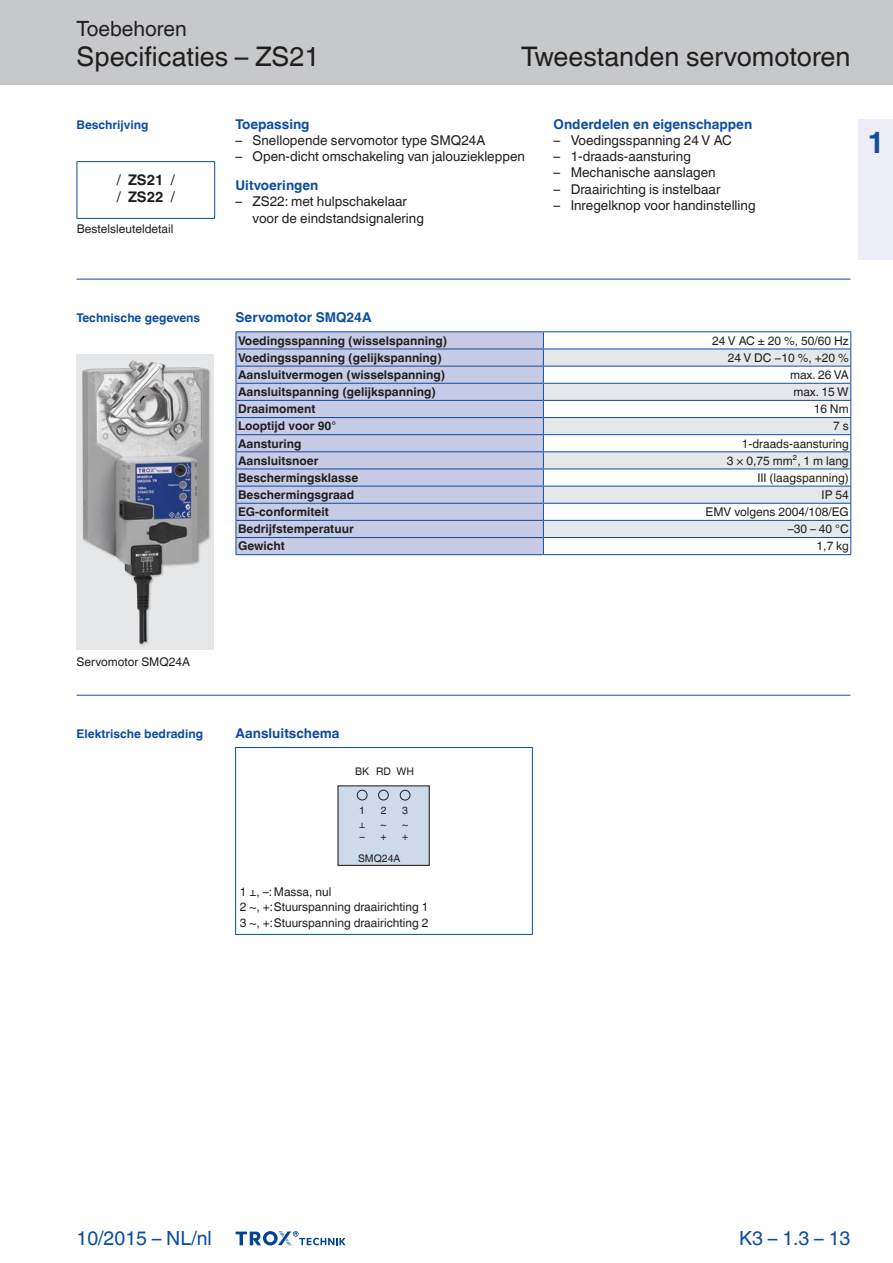
<style>
.page{position:relative;width:893px;height:1263px;background:#fff}
.page>*{position:absolute;margin:0;border:0;box-sizing:border-box;transform-origin:0 0}
.Register-Tab-Ziffern{font:700 30px "TROX Helvetica";color:#0d4da1}
.Navigation_3{font:27px "TROX Helvetica";color:#231f20}
.Navigation_2{font:27px "TROX Helvetica";color:#231f20}
.Navigation_1{font:21px "TROX Helvetica";color:#231f20}
.country{font:19.5px "TROX Helvetica";color:#0d4da1}
.pagina_li-re{font:19.5px "TROX Helvetica";color:#0d4da1}
.t1{font:700 14.7px/17.5px "TROX Helvetica";color:#1d1d1b}
.descr_txt_section_li{font:13.5px "TROX Helvetica";color:#231f20}
.descr_txt_section_ti{font:700 13.5px "TROX Helvetica";color:#0d4da1}
.table_title{font:700 13.5px "TROX Helvetica";color:#0d4da1}
.Standard_oben_links{font:700 13.5px "TROX Helvetica";color:#0d4da1}
.table_copy_h-cent_v{font:700 12px "TROX Helvetica";color:#231f20}
.table_copy_right_v-c{font:12px "TROX Helvetica";color:#231f20}
._30_graphic_index{font:12px "TROX Helvetica";color:#231f20}
.marg_title_blue{font:700 12px "TROX Helvetica";color:#0d4da1}
.marg_copy{font:12px "TROX Helvetica";color:#231f20}
.t2{font:10.5px/12px "TROX Helvetica";color:#231f20}
.s1{font-weight:400}
.s2{font-style:inherit}
</style>
<div class="page">
<div style="left:0;top:0;width:893px;height:85px;background:#c7c8ca"></div>
<svg style="left:236px;top:1231px;width:110px;height:15px"></svg>
<div style="left:859px;top:119px;width:34px;height:140px;background:#ecedf6"></div>
<hr style="left:77px;top:161px;width:138px;height:1px;background:#0d4da1">
<hr style="left:77px;top:162px;width:1px;height:56px;background:#0d4da1">
<hr style="left:214px;top:162px;width:1px;height:56px;background:#0d4da1">
<hr style="left:77px;top:218px;width:138px;height:1px;background:#0d4da1">
<hr style="left:77px;top:279px;width:773px;height:1px;background:#0d4da1">
<hr style="left:77px;top:695px;width:773px;height:1px;background:#0d4da1">
<img style="left:77px;top:354px;width:137px;height:295px">
<div style="left:237px;top:332px;width:306px;height:222px;background:#c7cbe6"></div>
<svg style="left:544px;top:332px;width:306px;height:17px"></svg>
<svg style="left:544px;top:350px;width:306px;height:187px;fill:#e6e7e9"></svg>
<svg style="left:543px;top:332px;width:1px;height:222px"></svg>
<hr style="left:236px;top:331px;width:307px;height:1px;background:#0d4da1">
<hr style="left:543px;top:331px;width:308px;height:1px;background:#0d4da1">
<hr style="left:236px;top:349px;width:307px;height:1px;background:#0d4da1">
<hr style="left:543px;top:349px;width:308px;height:1px;background:#0d4da1">
<hr style="left:236px;top:366px;width:307px;height:1px;background:#0d4da1">
<hr style="left:543px;top:366px;width:308px;height:1px;background:#0d4da1">
<hr style="left:236px;top:383px;width:307px;height:1px;background:#0d4da1">
<hr style="left:543px;top:383px;width:308px;height:1px;background:#0d4da1">
<hr style="left:236px;top:400px;width:307px;height:1px;background:#0d4da1">
<hr style="left:543px;top:400px;width:308px;height:1px;background:#0d4da1">
<hr style="left:236px;top:417px;width:307px;height:1px;background:#0d4da1">
<hr style="left:543px;top:417px;width:308px;height:1px;background:#0d4da1">
<hr style="left:236px;top:434px;width:307px;height:1px;background:#0d4da1">
<hr style="left:543px;top:434px;width:308px;height:1px;background:#0d4da1">
<hr style="left:236px;top:451px;width:307px;height:1px;background:#0d4da1">
<hr style="left:543px;top:451px;width:308px;height:1px;background:#0d4da1">
<hr style="left:236px;top:469px;width:307px;height:1px;background:#0d4da1">
<hr style="left:543px;top:469px;width:308px;height:1px;background:#0d4da1">
<hr style="left:236px;top:486px;width:307px;height:1px;background:#0d4da1">
<hr style="left:543px;top:486px;width:308px;height:1px;background:#0d4da1">
<hr style="left:236px;top:503px;width:307px;height:1px;background:#0d4da1">
<hr style="left:543px;top:503px;width:308px;height:1px;background:#0d4da1">
<hr style="left:236px;top:520px;width:307px;height:1px;background:#0d4da1">
<hr style="left:543px;top:520px;width:308px;height:1px;background:#0d4da1">
<hr style="left:236px;top:537px;width:307px;height:1px;background:#0d4da1">
<svg style="left:236px;top:332px;width:1px;height:222px"></svg>
<hr style="left:236px;top:554px;width:307px;height:1px;background:#0d4da1">
<hr style="left:543px;top:537px;width:308px;height:1px;background:#0d4da1">
<hr style="left:543px;top:554px;width:308px;height:1px;background:#0d4da1">
<svg style="left:850px;top:332px;width:1px;height:222px"></svg>
<div style="left:338px;top:786px;width:91px;height:79px;background:#cddaea"></div>
<div style="left:337px;top:785px;width:93px;height:81px;border:1px solid #231f20"></div>
<div style="left:357px;top:790px;width:10px;height:10px;border:1px solid #231f20;border-radius:50%"></div>
<div style="left:378px;top:790px;width:11px;height:10px;border:1px solid #231f20;border-radius:50%"></div>
<div style="left:400px;top:790px;width:10px;height:10px;border:1px solid #231f20;border-radius:50%"></div>
<hr style="left:235px;top:747px;width:1px;height:188px;background:#0d4da1">
<hr style="left:532px;top:747px;width:1px;height:188px;background:#0d4da1">
<hr style="left:235px;top:747px;width:297px;height:1px;background:#0d4da1">
<hr style="left:235px;top:934px;width:297px;height:1px;background:#0d4da1">
<p class="Navigation_1" style="left:77px;top:17px;width:112px">Toebehoren</p>
<p class="Navigation_2" style="left:77px;top:41px;width:244px">Specificaties – ZS21</p>
<p class="Navigation_3" style="left:521px;top:41px;width:331px">Tweestanden servomotoren</p>
<p class="marg_title_blue" style="left:77px;top:117px;width:74px">Beschrijving</p>
<p class="t1" style="left:117px;top:171px;width:59px"><span class="s1">/</span> ZS21 <span class="s1">/ /</span> ZS22 <span class="s1">/</span></p>
<p class="marg_copy" style="left:77px;top:222px;width:98px">Bestelsleuteldetail</p>
<p class="descr_txt_section_ti" style="left:236px;top:116px;width:76px">Toepassing</p>
<p class="descr_txt_section_li" style="left:236px;top:132px;width:251px">– Snellopende servomotor type SMQ24A</p>
<p class="descr_txt_section_li" style="left:236px;top:149px;width:291px">– Open-dicht omschakeling van jalouziekleppen</p>
<p class="descr_txt_section_ti" style="left:236px;top:178px;width:84px">Uitvoeringen</p>
<p class="descr_txt_section_li" style="left:236px;top:194px;width:173px">– ZS22: met hulpschakelaar</p>
<p class="descr_txt_section_li" style="left:253px;top:210px;width:173px">voor de eindstandsignalering</p>
<p class="descr_txt_section_ti" style="left:554px;top:116px;width:200px">Onderdelen en eigenschappen</p>
<p class="descr_txt_section_li" style="left:554px;top:132px;width:180px">– Voedingsspanning 24 V AC</p>
<p class="descr_txt_section_li" style="left:554px;top:149px;width:139px">– 1-draads-aansturing</p>
<p class="descr_txt_section_li" style="left:554px;top:165px;width:163px">– Mechanische aanslagen</p>
<p class="descr_txt_section_li" style="left:554px;top:181px;width:168px">– Draairichting is instelbaar</p>
<p class="descr_txt_section_li" style="left:554px;top:197px;width:203px">– Inregelknop voor handinstelling</p>
<p class="Register-Tab-Ziffern" style="left:867px;top:125px;width:19px">1</p>
<p class="marg_title_blue" style="left:77px;top:310px;width:125px">Technische gegevens</p>
<p class="table_title" style="left:236px;top:309px;width:138px">Servomotor SMQ24A</p>
<p class="table_copy_h-cent_v" style="left:238px;top:334px;width:211px">Voedingsspanning (wisselspanning)</p>
<p class="table_copy_right_v-c" style="left:712px;top:334px;width:138px">24 V AC ± 20 %, 50/60 Hz</p>
<p class="table_copy_h-cent_v" style="left:238px;top:351px;width:205px">Voedingsspanning (gelijkspanning)</p>
<p class="table_copy_right_v-c" style="left:728px;top:351px;width:122px">24 V DC −10 %, +20 %</p>
<p class="table_copy_h-cent_v" style="left:238px;top:368px;width:209px">Aansluitvermogen (wisselspanning)</p>
<p class="table_copy_right_v-c" style="left:790px;top:368px;width:60px">max. 26 VA</p>
<p class="table_copy_h-cent_v" style="left:238px;top:385px;width:199px">Aansluitspanning (gelijkspanning)</p>
<p class="table_copy_right_v-c" style="left:793px;top:385px;width:57px">max. 15 W</p>
<p class="table_copy_h-cent_v" style="left:238px;top:402px;width:79px">Draaimoment</p>
<p class="table_copy_right_v-c" style="left:814px;top:402px;width:37px">16 Nm</p>
<p class="table_copy_h-cent_v" style="left:238px;top:419px;width:100px">Looptijd voor 90°</p>
<p class="table_copy_right_v-c" style="left:833px;top:419px;width:17px">7 s</p>
<p class="table_copy_h-cent_v" style="left:238px;top:436px;width:65px">Aansturing</p>
<p class="table_copy_right_v-c" style="left:742px;top:436px;width:108px">1-draads-aansturing</p>
<p class="table_copy_h-cent_v" style="left:238px;top:453px;width:82px">Aansluitsnoer</p>
<p class="table_copy_right_v-c" style="left:727px;top:453px;width:123px">3 × 0,75 mm², 1 m lang</p>
<p class="table_copy_h-cent_v" style="left:238px;top:471px;width:122px">Beschermingsklasse</p>
<p class="table_copy_right_v-c" style="left:757px;top:471px;width:93px">III (laagspanning)</p>
<p class="table_copy_h-cent_v" style="left:238px;top:488px;width:118px">Beschermingsgraad</p>
<p class="table_copy_right_v-c" style="left:822px;top:488px;width:29px">IP 54</p>
<p class="table_copy_h-cent_v" style="left:238px;top:505px;width:92px">EG-conformiteit</p>
<p class="table_copy_right_v-c" style="left:706px;top:505px;width:145px">EMV volgens 2004/108/EG</p>
<p class="table_copy_h-cent_v" style="left:238px;top:522px;width:117px">Bedrijfstemperatuur</p>
<p class="table_copy_right_v-c" style="left:788px;top:522px;width:62px">–30 – 40 °C</p>
<p class="table_copy_h-cent_v" style="left:238px;top:539px;width:48px">Gewicht</p>
<p class="table_copy_right_v-c" style="left:817px;top:539px;width:34px">1,7 kg</p>
<p class="marg_copy" style="left:77px;top:655px;width:115px">Servomotor SMQ24A</p>
<p class="marg_title_blue" style="left:77px;top:726px;width:128px">Elektrische bedrading</p>
<p class="Standard_oben_links" style="left:236px;top:725px;width:106px">Aansluitschema</p>
<p class="t2" style="left:355px;top:765px;width:60px">BK RD WH</p>
<p class="t2" style="left:359px;top:805px;width:7px">1</p>
<p class="t2" style="left:381px;top:804px;width:7px">2</p>
<p class="t2" style="left:402px;top:804px;width:7px">3</p>
<p class="t2" style="left:359px;top:818px;width:8px">⊥ −</p>
<p class="t2" style="left:380px;top:830px;width:8px">+</p>
<p class="t2" style="left:402px;top:819px;width:8px;line-height:11.4px">~ +</p>
<p class="t2" style="left:380px;top:818px;width:8px">~</p>
<p class="t2" style="left:358px;top:852px;width:44px">SMQ24A</p>
<p class="_30_graphic_index" style="left:240px;top:884px;width:93px">1 ⊥, –: Massa, nul</p>
<p class="_30_graphic_index" style="left:240px;top:900px;width:190px">2 ~, +:Stuurspanning draairichting 1</p>
<p class="_30_graphic_index" style="left:240px;top:916px;width:190px">3 ~, +:Stuurspanning draairichting 2</p>
<p class="country" style="left:77px;top:1227px;width:137px">10/2015 – NL/nl</p>
<p class="pagina_li-re" style="left:739px;top:1227px;width:113px">K3 – 1.3 – 1<span class="s2">3</span></p>
</div>
